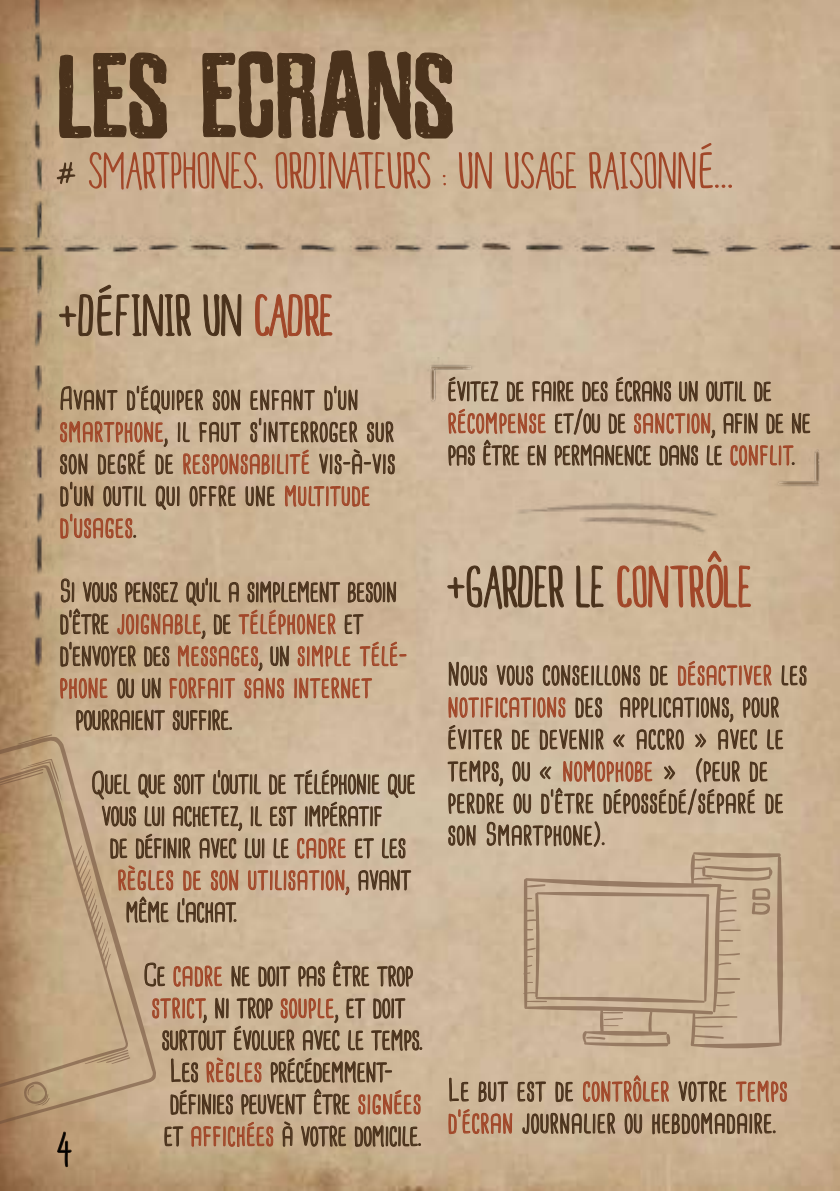
<style>
.page{position:relative;width:840px;height:1191px;background:#fff}
.page>*{position:absolute;margin:0;border:0;box-sizing:border-box;transform-origin:0 0}
.t1{font:130px "Zubajda Dt";color:#4a321c}
.t2{font:56px "Malam";color:#4a321c}
.t3{font:50px "Malam";color:#a14729}
.t4{font:44px "Cardenio Modern";color:#000}
.t5{font:30px/32px "Cardenio Modern";letter-spacing:.025em;color:#4a321c}
.t6{font:30px/32px "Cardenio Modern";color:#4a321c}
.t7{font:30px "Cardenio Modern";letter-spacing:.025em;color:#a14729}
.s1{font-size:56px;color:#4a321c}
.s2{font-family:"Cardenio Modern";font-size:58px}
.s3{font-family:"Cardenio Modern";font-size:64px}
.s4{color:#a14729}
.s5{color:#4a321c}
.s6{color:#a0462a}
.s7{font-family:"Cardenio Modern";font-size:66px;color:#a14729}
</style>
<div class="page">
<img style="left:0;top:0;width:839px;height:1191px">
<svg style="left:59px;top:52px;width:108px;height:87px"></svg>
<svg style="left:202px;top:50px;width:251px;height:90px"></svg>
<svg style="left:58px;top:265px;width:337px;height:210px"></svg>
<svg style="left:60px;top:481px;width:34px;height:26px"></svg>
<svg style="left:103px;top:485px;width:44px;height:22px"></svg>
<svg style="left:155px;top:485px;width:25px;height:25px"></svg>
<svg style="left:189px;top:485px;width:47px;height:22px"></svg>
<svg style="left:245px;top:485px;width:30px;height:22px"></svg>
<svg style="left:284px;top:484px;width:86px;height:23px"></svg>
<svg style="left:60px;top:513px;width:77px;height:26px"></svg>
<svg style="left:60px;top:577px;width:347px;height:94px"></svg>
<svg style="left:60px;top:677px;width:48px;height:22px"></svg>
<svg style="left:117px;top:677px;width:17px;height:22px"></svg>
<svg style="left:141px;top:677px;width:20px;height:22px"></svg>
<svg style="left:169px;top:677px;width:66px;height:22px"></svg>
<svg style="left:244px;top:677px;width:40px;height:22px"></svg>
<svg style="left:293px;top:677px;width:79px;height:22px"></svg>
<svg style="left:156px;top:769px;width:259px;height:90px"></svg>
<svg style="left:247px;top:869px;width:102px;height:26px"></svg>
<svg style="left:357px;top:869px;width:54px;height:22px"></svg>
<svg style="left:156px;top:865px;width:83px;height:58px"></svg>
<svg style="left:156px;top:962px;width:9px;height:25px"></svg>
<svg style="left:173px;top:965px;width:49px;height:22px"></svg>
<svg style="left:231px;top:965px;width:19px;height:22px"></svg>
<svg style="left:258px;top:965px;width:33px;height:22px"></svg>
<svg style="left:298px;top:965px;width:27px;height:22px"></svg>
<svg style="left:332px;top:960px;width:37px;height:27px"></svg>
<svg style="left:376px;top:965px;width:37px;height:22px"></svg>
<svg style="left:156px;top:997px;width:266px;height:54px"></svg>
<svg style="left:164px;top:1057px;width:257px;height:90px"></svg>
<svg style="left:481px;top:376px;width:17px;height:26px"></svg>
<svg style="left:506px;top:381px;width:18px;height:21px"></svg>
<svg style="left:531px;top:380px;width:43px;height:22px"></svg>
<svg style="left:581px;top:381px;width:26px;height:21px"></svg>
<svg style="left:615px;top:376px;width:56px;height:26px"></svg>
<svg style="left:678px;top:380px;width:20px;height:22px"></svg>
<svg style="left:705px;top:381px;width:41px;height:21px"></svg>
<svg style="left:753px;top:381px;width:18px;height:21px"></svg>
<svg style="left:447px;top:408px;width:99px;height:58px"></svg>
<svg style="left:554px;top:408px;width:256px;height:58px"></svg>
<svg style="left:446px;top:526px;width:118px;height:126px"></svg>
<svg style="left:575px;top:547px;width:29px;height:61px"></svg>
<svg style="left:616px;top:518px;width:135px;height:129px"></svg>
<svg style="left:448px;top:661px;width:39px;height:25px"></svg>
<svg style="left:496px;top:664px;width:37px;height:22px"></svg>
<svg style="left:542px;top:664px;width:98px;height:22px"></svg>
<svg style="left:649px;top:665px;width:19px;height:21px"></svg>
<svg style="left:677px;top:660px;width:94px;height:26px"></svg>
<svg style="left:780px;top:665px;width:26px;height:21px"></svg>
<svg style="left:447px;top:696px;width:118px;height:22px"></svg>
<svg style="left:574px;top:697px;width:28px;height:21px"></svg>
<svg style="left:447px;top:724px;width:55px;height:26px"></svg>
<svg style="left:511px;top:729px;width:19px;height:21px"></svg>
<svg style="left:539px;top:728px;width:65px;height:22px"></svg>
<svg style="left:612px;top:696px;width:171px;height:54px"></svg>
<svg style="left:511px;top:761px;width:19px;height:21px"></svg>
<svg style="left:447px;top:760px;width:57px;height:54px"></svg>
<svg style="left:513px;top:793px;width:18px;height:21px"></svg>
<svg style="left:539px;top:757px;width:244px;height:58px"></svg>
<svg style="left:447px;top:824px;width:29px;height:22px"></svg>
<svg style="left:486px;top:821px;width:118px;height:26px"></svg>
<svg style="left:448px;top:1077px;width:21px;height:25px"></svg>
<svg style="left:477px;top:1081px;width:31px;height:21px"></svg>
<svg style="left:516px;top:1081px;width:30px;height:21px"></svg>
<svg style="left:554px;top:1081px;width:19px;height:21px"></svg>
<svg style="left:582px;top:1074px;width:87px;height:28px"></svg>
<svg style="left:677px;top:1080px;width:49px;height:22px"></svg>
<svg style="left:735px;top:1080px;width:52px;height:22px"></svg>
<svg style="left:447px;top:1108px;width:65px;height:26px"></svg>
<svg style="left:521px;top:1112px;width:94px;height:22px"></svg>
<svg style="left:623px;top:1113px;width:19px;height:21px"></svg>
<svg style="left:651px;top:1112px;width:124px;height:22px"></svg>
<svg style="left:523px;top:852px;width:259px;height:196px;fill:#cfb89b"></svg>
<svg style="left:751px;top:888px;width:19px;height:29px"></svg>
<svg style="left:585px;top:1036px;width:20px;height:3px"></svg>
<svg style="left:603px;top:1018px;width:20px;height:2px"></svg>
<svg style="left:715px;top:1004px;width:14px;height:2px"></svg>
<hr style="left:720px;top:929px;width:20px;height:2px;background:#72523d;border-radius:50%">
<img style="left:0;top:234px;width:839px;height:31px">
<svg style="left:56px;top:1144px;width:16px;height:23px"></svg>
<img style="left:26px;top:0;width:31px;height:675px">
<svg style="left:76px;top:709px;width:156px;height:23px"></svg>
<svg style="left:0;top:736px;width:156px;height:408px"></svg>
<svg style="left:0;top:765px;width:128px;height:340px"></svg>
<svg style="left:85px;top:1049px;width:45px;height:15px"></svg>
<svg style="left:35px;top:1094px;width:13px;height:12px"></svg>
<svg style="left:23px;top:1080px;width:27px;height:25px"></svg>
<svg style="left:0;top:759px;width:61px;height:41px"></svg>
<svg style="left:18px;top:734px;width:34px;height:10px"></svg>
<img style="left:501px;top:483px;width:236px;height:64px">
<img style="left:411px;top:357px;width:70px;height:48px">
<img style="left:774px;top:449px;width:64px;height:44px">
<h1 class="t1" style="left:57px;top:9px;width:400px">LES ECRANS</h1>
<h3 class="t3" style="left:57px;top:151px;width:679px"><span class="s1">#</span> SMARTPHONES, ORDINATEURS : UN USAGE RAISONN<span class="s2">é</span>...</h3>
<h2 class="t2" style="left:60px;top:294px;width:276px">+D<span class="s3">é</span>FINIR UN <span class="s4">CADRE</span></h2>
<p class="t5" style="left:60px;top:383px;width:337px">Avant d’équiper son enfant d’un <span class="s4">smartphone</span>, il faut s’interroger sur son degré de <span class="s4">responsabilité</span> vis-à-vis d’un outil qui offre une <span class="s4">multitude d’usages</span>.</p>
<p class="t6" style="left:60px;top:575px;width:339px">Si vous pensez qu’il a simplement besoin</p>
<p class="t7" style="left:60px;top:604px;width:305px"><span class="s5">d’être</span> joignable<span class="s5">, de</span> téléphoner <span class="s5">et</span></p>
<p class="t7" style="left:60px;top:636px;width:348px"><span class="s5">d’envoyer des</span> messages<span class="s5">, un</span> simple télé-</p>
<p class="t7" style="left:60px;top:668px;width:314px">phone <span class="s5">ou un</span> forfait sans internet</p>
<p class="t6" style="left:76px;top:703px;width:158px">pourraient suffire.</p>
<p class="t6" style="left:92px;top:767px;width:325px">Quel que soit l’outil de téléphonie que</p>
<p class="t6" style="left:102px;top:799px;width:282px">vous lui achetez, il est impératif</p>
<p class="t6" style="left:110px;top:831px;width:298px">de définir avec lui le <span class="s4">cadre</span> et les</p>
<p class="t7" style="left:118px;top:860px;width:295px">règles de son utilisation<span class="s6">,</span> <span class="s5">avant</span></p>
<p class="t6" style="left:126px;top:895px;width:113px">même l’achat.</p>
<p class="t6" style="left:144px;top:959px;width:271px">Ce <span class="s4">cadre</span> ne doit pas être trop</p>
<p class="t5" style="left:152px;top:991px;width:255px"><span class="s4">strict</span>, ni trop <span class="s4">souple</span>, et doit</p>
<p class="t6" style="left:162px;top:1023px;width:262px">surtout évoluer avec le temps.</p>
<p class="t6" style="left:170px;top:1055px;width:224px">Les <span class="s4">règles</span> précédemment-</p>
<p class="t6" style="left:170px;top:1087px;width:253px">définies peuvent être <span class="s4">signées</span></p>
<p class="t6" style="left:164px;top:1119px;width:259px">et <span class="s4">affichées</span> à votre domicile.</p>
<h3 class="t4" style="left:57px;top:1124px;width:17px">4</h3>
<p class="t6" style="left:447px;top:374px;width:364px">évitez de faire des écrans un outil de <span class="s4">récompense</span> et/ou de <span class="s4">sanction</span>, afin de ne pas être en permanence dans le <span class="s4">conflit</span>.</p>
<h2 class="t2" style="left:447px;top:565px;width:306px">+GARDER LE <span class="s4">CONTR</span><span class="s7">ô</span><span class="s4">LE</span></h2>
<p class="t5" style="left:447px;top:658px;width:360px">Nous vous conseillons de <span class="s4">désactiver</span> les <span class="s4">notifications</span> des applications, pour éviter de devenir « accro » avec le temps, ou « <span class="s4">nomophobe</span> » (peur de perdre ou d’être dépossédé/séparé de son Smartphone).</p>
<p class="t5" style="left:447px;top:1074px;width:341px">Le but est de <span class="s4">contrôler</span> votre <span class="s4">temps d’écran</span> journalier ou hebdomadaire.</p>
</div>
